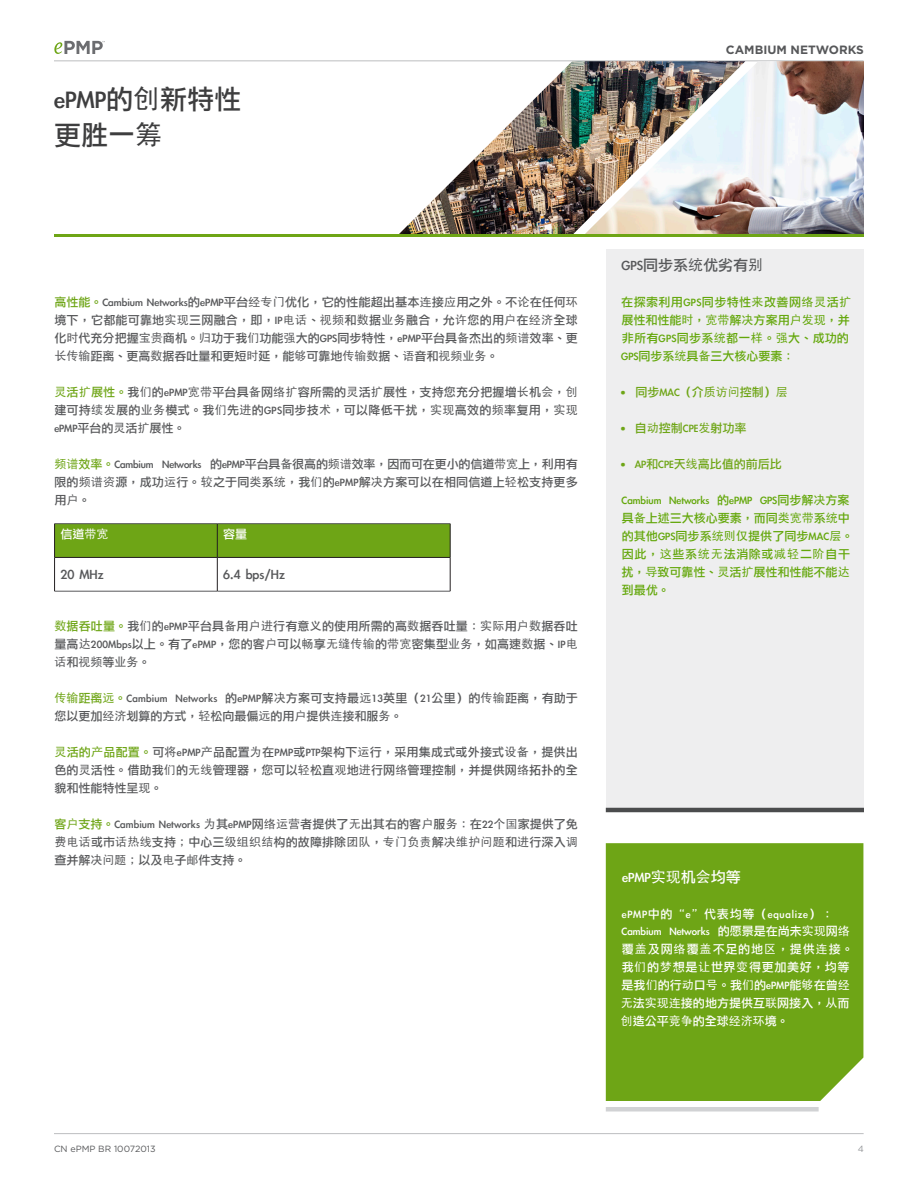
<style>
.page{position:relative;width:918px;height:1188px;background:#fff}
.page>*{position:absolute;margin:0;border:0;box-sizing:border-box;transform-origin:0 0}
.Sub_Heading{font:27px "Li Gothic Med";color:#3e3e3f}
.Lead_In{font:15px "Li Gothic Med";color:#57585a}
.Sub_Heading_Small{font:15px "Li Gothic Med";color:#57585a}
.Sub_Heading_Small-2{font:15px "Li Gothic Med";color:#fff}
.段落样式1{font:12px/18px "Li Gothic Med";letter-spacing:.015em;color:#57585a;text-align:justify}
.Body_Copy{font:12px/18px "Li Gothic Med";letter-spacing:.005em;color:#fff}
.Body_Copy-2{font:12px/18px "Li Gothic Med";color:#63a70a}
.Body_Copy-3{font:12px/18px "Li Gothic Med";letter-spacing:.025em;color:#63a70a}
.t1{font:12px "Li Gothic Med";color:#6ea516}
.Body_Copy-4{font:12px "Li Gothic Med";letter-spacing:.06em;color:#fff}
.t2{font:700 12px "Gotham";color:#57585a}
.Caption_Center{font:12px "Li Gothic Med";color:#fff}
.t3{font:9px "Gotham";color:#57585a}
.t4{font:9px "Gotham";color:#939598}
.s1{font-family:"Sim Hei"}
.s2{color:#6ea516}
.s3{font-family:"Sim Hei";color:#6ea516}
.s4{font-family:"Adelle";font-weight:800}
</style>
<div class="page">
<svg style="left:54px;top:41px;width:51px;height:13px"></svg>
<hr style="left:54px;top:60px;width:810px;height:1px;background:#bcbdc0">
<hr style="left:54px;top:1133px;width:810px;height:1px;background:#bcbdc0">
<div style="left:606px;top:843px;width:257px;height:258px;background:#6ea516"></div>
<img style="left:745px;top:61px;width:119px;height:173px">
<img style="left:399px;top:61px;width:346px;height:173px">
<div style="left:606px;top:249px;width:257px;height:561px;background:#eeeeef"></div>
<div style="left:55px;top:524px;width:395px;height:33px;background:#6ea516"></div>
<hr style="left:54px;top:523px;width:163px;height:1px;background:#57585a">
<hr style="left:217px;top:523px;width:233px;height:1px;background:#57585a">
<hr style="left:54px;top:591px;width:163px;height:1px;background:#57585a">
<hr style="left:217px;top:591px;width:233px;height:1px;background:#57585a">
<hr style="left:217px;top:524px;width:1px;height:33px;background:#231f20">
<hr style="left:217px;top:558px;width:1px;height:33px;background:#231f20">
<hr style="left:54px;top:557px;width:163px;height:1px;background:#231f20">
<hr style="left:217px;top:557px;width:233px;height:1px;background:#231f20">
<hr style="left:54px;top:524px;width:1px;height:33px;background:#231f20">
<hr style="left:450px;top:524px;width:1px;height:33px;background:#231f20">
<hr style="left:54px;top:558px;width:1px;height:33px;background:#231f20">
<hr style="left:450px;top:558px;width:1px;height:33px;background:#231f20">
<div style="left:606px;top:1107px;width:213px;height:5px;background:#d1d2d4"></div>
<hr style="left:54px;top:234px;width:810px;height:3px;background:#6ea516">
<hr style="left:606px;top:808px;width:258px;height:4px;background:#4b4c4d">
<p class="Sub_Heading" style="left:54px;top:86px;width:189px">ePMP的<span class="s1">创</span>新特性</p>
<p class="Sub_Heading" style="left:54px;top:122px;width:109px">更胜一<span class="s1">筹</span></p>
<p class="t2" style="left:726px;top:42px;width:140px">CAMBIUM NETWORKS</p>
<p class="段落样式1" style="left:54px;top:293px;width:525px"><span class="s2">高性能。</span>Cambium Networks的ePMP平台<span class="s1">经专门</span>优化，它的性能超出基本<span class="s1">连</span>接<span class="s1">应</span>用之外。不<span class="s1">论</span>在任何<span class="s1">环</span>境下，它都能可靠地<span class="s1">实现</span>三网融合，即，IP<span class="s1">电话</span>、<span class="s1">视频</span>和<span class="s1">数</span>据<span class="s1">业务</span>融合，允<span class="s1">许</span>您的用<span class="s1">户</span>在<span class="s1">经济</span>全球化<span class="s1">时</span>代充分把握<span class="s1">宝贵</span>商机。<span class="s1">归</span>功于我<span class="s1">们</span>功能<span class="s1">强</span>大的GPS同步特性，ePMP平台具<span class="s1">备</span>杰出的<span class="s1">频谱</span>效率、更<span class="s1">长传输</span>距离、更高<span class="s1">数</span>据吞吐量和更短<span class="s1">时</span>延，能<span class="s1">够</span>可靠地<span class="s1">传输数</span>据、<span class="s1">语</span>音和<span class="s1">视频业务</span>。</p>
<p class="段落样式1" style="left:54px;top:383px;width:525px"><span class="s3">灵</span><span class="s2">活</span><span class="s3">扩</span><span class="s2">展性。</span>我<span class="s1">们</span>的ePMP<span class="s1">宽带</span>平台具<span class="s1">备</span>网<span class="s1">络扩</span>容所需的<span class="s1">灵</span>活<span class="s1">扩</span>展性，支持您充分把握增<span class="s1">长</span>机<span class="s1">会</span>，<span class="s1">创</span>建可持<span class="s1">续发</span>展的<span class="s1">业务</span>模式。我<span class="s1">们</span>先<span class="s1">进</span>的GPS同步技<span class="s1">术</span>，可以降低干扰，<span class="s1">实现</span>高效的<span class="s1">频</span>率复用，<span class="s1">实现</span>ePMP平台的<span class="s1">灵</span>活<span class="s1">扩</span>展性。</p>
<p class="段落样式1" style="left:54px;top:455px;width:525px"><span class="s3">频谱</span><span class="s2">效率。</span>Cambium Networks 的ePMP平台具<span class="s1">备</span>很高的<span class="s1">频谱</span>效率，因而可在更小的信道<span class="s1">带宽</span>上，利用有限的<span class="s1">频谱资</span>源，成功<span class="s1">运</span>行。<span class="s1">较</span>之于同<span class="s1">类</span>系<span class="s1">统</span>，我<span class="s1">们</span>的ePMP解<span class="s1">决</span>方案可以在相同信道上<span class="s1">轻</span>松支持更多用<span class="s1">户</span>。</p>
<p class="Caption_Center" style="left:61px;top:528px;width:49px">信道<span class="s1">带宽</span></p>
<p class="Caption_Center" style="left:223px;top:528px;width:25px">容量</p>
<p class="Lead_In" style="left:61px;top:567px;width:45px">20 MHz</p>
<p class="Lead_In" style="left:223px;top:567px;width:63px">6.4 bps/Hz</p>
<p class="段落样式1" style="left:54px;top:617px;width:525px"><span class="s3">数</span><span class="s2">据吞吐量。</span>我<span class="s1">们</span>的ePMP平台具<span class="s1">备</span>用<span class="s1">户进</span>行有意<span class="s1">义</span>的使用所需的高<span class="s1">数</span>据吞吐量：<span class="s1">实际</span>用<span class="s1">户数</span>据吞吐量高<span class="s1">达</span>200Mbps以上。有了ePMP，您的客<span class="s1">户</span>可以<span class="s1">畅</span>享<span class="s1">无缝传输</span>的<span class="s1">带宽</span>密集型<span class="s1">业务</span>，如高速<span class="s1">数</span>据、IP<span class="s1">电话</span>和<span class="s1">视频</span>等<span class="s1">业务</span>。</p>
<p class="段落样式1" style="left:54px;top:689px;width:525px"><span class="s3">传输</span><span class="s2">距离</span><span class="s3">远</span><span class="s2">。</span>Cambium Networks 的ePMP解<span class="s1">决</span>方案可支持最<span class="s1">远</span>13英里（21公里）的<span class="s1">传输</span>距离，有助于您以更加<span class="s1">经济</span>划算的方式，<span class="s1">轻</span>松向最偏<span class="s1">远</span>的用<span class="s1">户</span>提供<span class="s1">连</span>接和服<span class="s1">务</span>。</p>
<p class="段落样式1" style="left:54px;top:743px;width:525px"><span class="s3">灵</span><span class="s2">活的</span><span class="s3">产</span><span class="s2">品配置。</span>可<span class="s1">将</span>ePMP<span class="s1">产</span>品配置<span class="s1">为</span>在PMP或PTP架构下<span class="s1">运</span>行，采用集成式或外接式<span class="s1">设备</span>，提供出色的<span class="s1">灵</span>活性。借助我<span class="s1">们</span>的<span class="s1">无线</span>管理器，您可以<span class="s1">轻</span>松直<span class="s1">观</span>地<span class="s1">进</span>行网<span class="s1">络</span>管理控制，并提供网<span class="s1">络</span>拓扑的全貌和性能特性呈<span class="s1">现</span>。</p>
<p class="段落样式1" style="left:54px;top:815px;width:525px"><span class="s2">客</span><span class="s3">户</span><span class="s2">支持。</span>Cambium Networks <span class="s1">为</span>其ePMP网<span class="s1">络运营</span>者提供了<span class="s1">无</span>出其右的客<span class="s1">户</span>服<span class="s1">务</span>：在22<span class="s1">个国</span>家提供了免<span class="s1">费电话</span>或市<span class="s1">话热线</span>支持；中心三<span class="s1">级组织结</span>构的故障排除<span class="s1">团队</span>，<span class="s1">专门负责</span>解<span class="s1">决维护问题</span>和<span class="s1">进</span>行深入<span class="s1">调</span>查并解<span class="s1">决问题</span>；以及<span class="s1">电</span>子<span class="s1">邮</span>件支持。</p>
<p class="Sub_Heading_Small" style="left:622px;top:258px;width:143px">GPS同步系<span class="s1">统</span>优劣有<span class="s1">别</span></p>
<p class="Body_Copy-3" style="left:621px;top:293px;width:231px">在探索利用GPS同步特性<span class="s1">来</span>改善网<span class="s1">络灵</span>活<span class="s1">扩</span>展性和性能<span class="s1">时</span>，<span class="s1">宽带</span>解<span class="s1">决</span>方案用<span class="s1">户发现</span>，并非所有GPS同步系<span class="s1">统</span>都一<span class="s1">样</span>。<span class="s1">强</span>大、成功的<br>GPS同步系<span class="s1">统</span>具<span class="s1">备</span>三大核心要素：</p>
<p class="t1" style="left:620px;top:386px;width:169px"><span class="s4">•</span> 同步MAC（介<span class="s1">质访问</span>控制）<span class="s1">层</span></p>
<p class="t1" style="left:620px;top:422px;width:128px"><span class="s4">•</span> 自<span class="s1">动</span>控制CPE<span class="s1">发</span>射功率</p>
<p class="t1" style="left:620px;top:458px;width:163px"><span class="s4">•</span> AP和CPE天<span class="s1">线</span>高比值的前后比</p>
<p class="Body_Copy-2" style="left:622px;top:491px;width:233px">Cambium Networks 的ePMP GPS同步解<span class="s1">决</span>方案具<span class="s1">备</span>上述三大核心要素，而同<span class="s1">类宽带</span>系<span class="s1">统</span>中的其他GPS同步系<span class="s1">统则仅</span>提供了同步MAC<span class="s1">层</span>。因此，<span class="s1">这</span>些系<span class="s1">统无</span>法消除或<span class="s1">减轻</span>二<span class="s1">阶</span>自干扰，<span class="s1">导</span>致可靠性、<span class="s1">灵</span>活<span class="s1">扩</span>展性和性能不能<span class="s1">达</span>到最优。</p>
<p class="Sub_Heading_Small-2" style="left:622px;top:870px;width:120px">ePMP<span class="s1">实现</span>机<span class="s1">会</span>均等</p>
<p class="Body_Copy-4" style="left:622px;top:908px;width:213px">ePMP中的“e”代表均等（equalize）：</p>
<p class="Body_Copy" style="left:621px;top:922px;width:234px">Cambium Networks 的愿景是在尚未<span class="s1">实现</span>网<span class="s1">络</span>覆<span class="s1">盖</span>及网<span class="s1">络</span>覆<span class="s1">盖</span>不足的地<span class="s1">区</span>，提供<span class="s1">连</span>接。我<span class="s1">们</span>的<span class="s1">梦</span>想是<span class="s1">让</span>世界<span class="s1">变</span>得更加美好，均等是我<span class="s1">们</span>的行<span class="s1">动</span>口<span class="s1">号</span>。我<span class="s1">们</span>的ePMP能<span class="s1">够</span>在曾<span class="s1">经无</span>法<span class="s1">实现连</span>接的地方提供互<span class="s1">联</span>网接入，<span class="s1">从</span>而<span class="s1">创</span>造公平<span class="s1">竞争</span>的全球<span class="s1">经济环</span>境。</p>
<p class="t3" style="left:54px;top:1143px;width:103px">CN ePMP BR 10072013</p>
<p class="t4" style="left:858px;top:1143px;width:8px">4</p>
</div>
